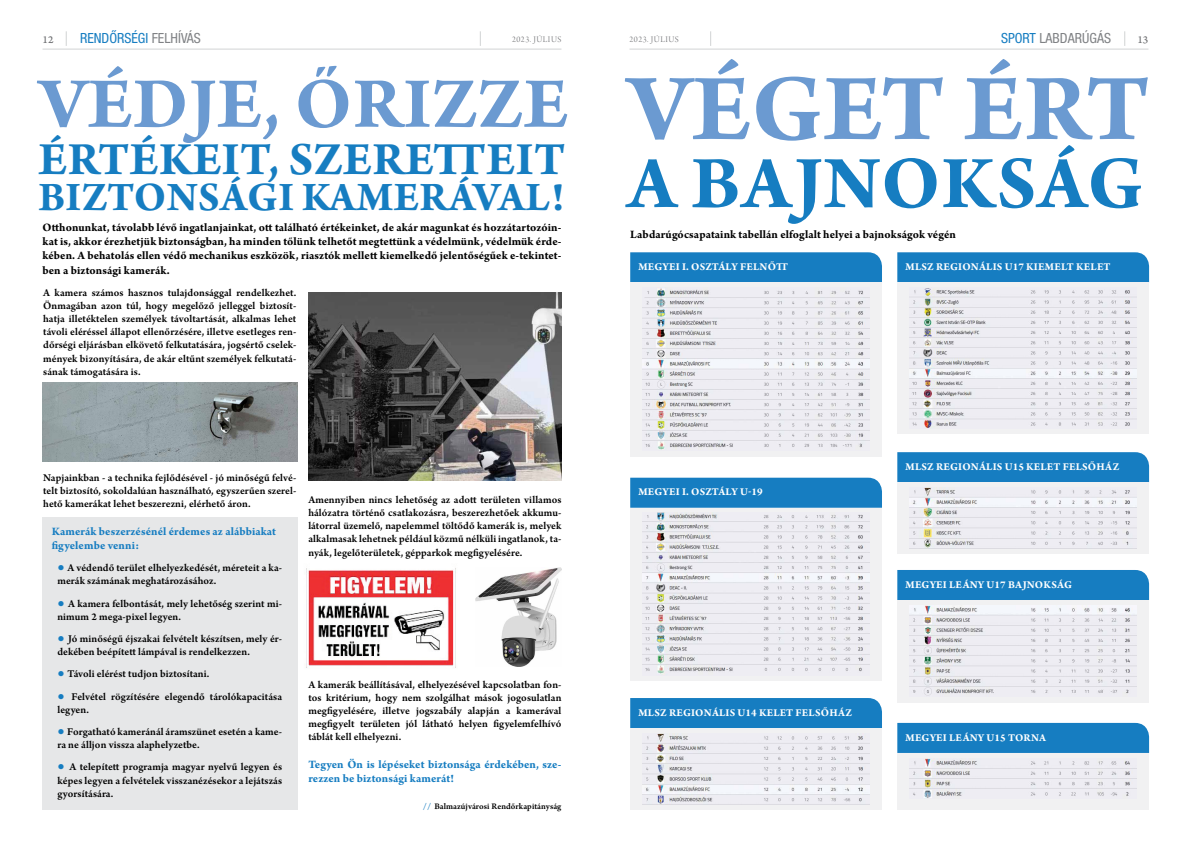
<style>
.page{position:relative;width:1191px;height:842px;background:#fff}
.page>*{position:absolute;margin:0;border:0;box-sizing:border-box;transform-origin:0 0}
.t1{font:700 100.3px "Arno Pro";letter-spacing:.005em;color:#6b9ad1}
.t2{font:700 78.8px "Arno Pro";letter-spacing:.01em;color:#167dc1}
.t3{font:700 76px "Arno Pro";letter-spacing:.01em;color:#6b9ad1}
.t4{font:700 49px "Arno Pro";letter-spacing:.01em;color:#167dc1}
.t5{font:700 43px "Arno Pro";letter-spacing:.01em;color:#167dc1}
.t6{font:condensed 14px "Helvetica Neue LT Pro";color:#167dc1}
.t7{font:condensed 14px "Helvetica Neue LT Pro";color:#808285}
.t8{font:700 12px/14.4px "Arno Pro";letter-spacing:.005em;color:#000;text-align:justify}
.t9{font:700 12px/14.4px "Arno Pro";letter-spacing:.005em;color:#167dc1}
.t10{font:600 11px/13.2px "Arno Pro";letter-spacing:.005em;color:#000;text-align:justify}
.t11{font:700 11px "Arno Pro";letter-spacing:.02em;color:#fff}
.t12{font:11px "Arno Pro Caption";color:#6d6e71}
.t13{font:600 9px "Arno Pro";letter-spacing:.005em;color:#000}
.t14{font:9px "Arno Pro Light Display";letter-spacing:.055em;color:#6d6e71}
.s1{color:#808285}
.s2{font-family:"Arial Narrow";font-weight:400;font-size:12px;color:#167dc1}
.s3{font-weight:700;color:#167dc1}
.s4{color:#167dc1}
</style>
<div class="page">
<div style="left:43px;top:517px;width:255px;height:292px;background:#e6e7e8"></div>
<hr style="left:43px;top:49px;width:518px;height:1px;background:#d1d3d4">
<svg style="left:66px;top:31px;width:1px;height:15px"></svg>
<svg style="left:480px;top:31px;width:1px;height:15px"></svg>
<div style="left:630px;top:252px;width:252px;height:30px;background:#167dc1"></div>
<div style="left:630px;top:282px;width:252px;height:174px;background:#f1f1f2"></div>
<img style="left:642px;top:288px;width:227px;height:162px">
<div style="left:897px;top:252px;width:252px;height:30px;background:#167dc1"></div>
<div style="left:897px;top:282px;width:252px;height:152px;background:#f1f1f2"></div>
<img style="left:909px;top:288px;width:227px;height:141px">
<div style="left:630px;top:698px;width:252px;height:30px;background:#167dc1"></div>
<div style="left:630px;top:728px;width:252px;height:82px;background:#f1f1f2"></div>
<img style="left:642px;top:733px;width:227px;height:71px">
<div style="left:897px;top:723px;width:252px;height:30px;background:#167dc1"></div>
<div style="left:897px;top:753px;width:252px;height:57px;background:#f1f1f2"></div>
<img style="left:909px;top:758px;width:227px;height:40px">
<div style="left:630px;top:478px;width:252px;height:30px;background:#167dc1"></div>
<div style="left:630px;top:508px;width:252px;height:172px;background:#f1f1f2"></div>
<img style="left:642px;top:513px;width:227px;height:162px">
<div style="left:897px;top:452px;width:252px;height:30px;background:#167dc1"></div>
<div style="left:897px;top:482px;width:252px;height:71px;background:#f1f1f2"></div>
<img style="left:909px;top:487px;width:227px;height:61px">
<div style="left:897px;top:570px;width:252px;height:30px;background:#167dc1"></div>
<div style="left:897px;top:600px;width:252px;height:103px;background:#f1f1f2"></div>
<img style="left:909px;top:605px;width:227px;height:91px">
<hr style="left:629px;top:49px;width:519px;height:1px;background:#d1d3d4">
<svg style="left:710px;top:31px;width:1px;height:15px"></svg>
<svg style="left:1124px;top:31px;width:1px;height:15px"></svg>
<img style="left:308px;top:292px;width:253px;height:189px">
<img style="left:475px;top:567px;width:86px;height:99px">
<img style="left:306px;top:568px;width:150px;height:100px">
<img style="left:43px;top:383px;width:255px;height:78px">
<p class="t12" style="left:43px;top:33px;width:13px">12</p>
<p class="t6" style="left:80px;top:30px;width:122px">RENDŐRSÉGI <span class="s1">FELHÍVÁS</span></p>
<p class="t14" style="left:512px;top:34px;width:51px">2023. JÚLIUS</p>
<h3 class="t3" style="left:39px;top:60px;width:531px">VÉDJE, ŐRIZZE</h3>
<h3 class="t4" style="left:39px;top:131px;width:528px">ÉRTÉKEIT, SZERETTEIT</h3>
<h3 class="t5" style="left:38px;top:172px;width:527px">BIZTONSÁGI KAMERÁVAL!</h3>
<p class="t8" style="left:43px;top:220px;width:520px">Otthonunkat, távolabb lévő ingatlanjainkat, ott található értékeinket, de akár magunkat és hozzátartozóin&shy;kat is, akkor érezhetjük biztonságban, ha minden tőlünk telhetőt megtettünk a védelmünk, védelmük érde&shy;kében. A behatolás ellen védő mechanikus eszközök, riasztók mellett kiemelkedő jelentőségűek e-tekintet&shy;ben a biztonsági kamerák.</p>
<p class="t10" style="left:43px;top:286px;width:255px">A kamera számos hasznos tulajdonsággal rendelkezhet.<br>Önmagában azon túl, hogy megelőző jelleggel biztosít&shy;hatja illetéktelen személyek távoltartását, alkalmas lehet távoli eléréssel állapot ellenőrzésére, illetve esetleges ren&shy;dőrségi eljárásban elkövető felkutatására, jogsértő cselek&shy;mények bizonyítására, de akár eltűnt személyek felkutatá&shy;sának támogatására is.</p>
<p class="t10" style="left:43px;top:471px;width:255px">Napjainkban - a technika fejlődésével - jó minőségű felvé&shy;telt biztosító, sokoldalúan használható, egyszerűen szerel&shy;hető kamerákat lehet beszerezni, elérhető áron.</p>
<p class="t9" style="left:52px;top:524px;width:226px">Kamerák beszerzésénél érdemes az alábbiakat figyelembe venni:</p>
<p class="t10" style="left:57px;top:562px;width:226px"><span class="s2">●</span> A védendő terület elhelyezkedését, méreteit a ka&shy;merák számának meghatározásához.</p>
<p class="t10" style="left:57px;top:597px;width:226px"><span class="s2">●</span> A kamera felbontását, mely lehetőség szerint mi&shy;nimum 2 mega-pixel legyen.</p>
<p class="t10" style="left:57px;top:633px;width:226px"><span class="s2">●</span> Jó minőségű éjszakai felvételt készítsen, mely ér&shy;dekében beépített lámpával is rendelkezzen.</p>
<p class="t10" style="left:57px;top:668px;width:153px"><span class="s2">●</span> Távoli elérést tudjon biztosítani.</p>
<p class="t10" style="left:57px;top:690px;width:226px"><span class="s2">●</span> Felvétel rögzítésére elegendő tárolókapacitása legyen.</p>
<p class="t10" style="left:57px;top:726px;width:226px"><span class="s2">●</span> Forgatható kameránál áramszünet esetén a kame&shy;ra ne álljon vissza alaphelyzetbe.</p>
<p class="t10" style="left:57px;top:761px;width:226px"><span class="s2">●</span> A telepített programja magyar nyelvű legyen és képes legyen a felvételek visszanézésekor a lejátszás gyorsítására.</p>
<p class="t10" style="left:308px;top:493px;width:255px">Amennyiben nincs lehetőség az adott területen villamos hálózatra történő csatlakozásra, beszerezhetőek akkumu&shy;látorral üzemelő, napelemmel töltődő kamerák is, melyek alkalmasak lehetnek például közmű nélküli ingatlanok, ta&shy;nyák, legelőterületek, gépparkok megfigyelésére.</p>
<p class="t10" style="left:308px;top:678px;width:255px">A kamerák beállításával, elhelyezésével kapcsolatban fon&shy;tos kritérium, hogy nem szolgálhat mások jogosulatlan megfigyelésére, illetve jogszabály alapján a kamerával megfigyelt területen jól látható helyen figyelemfelhívó táblát kell elhelyezni.</p>
<p class="t9" style="left:308px;top:758px;width:254px">Tegyen Ön is lépéseket biztonsága érdekében, sze&shy;rezzen be biztonsági kamerát!</p>
<p class="t13" style="left:423px;top:801px;width:140px"><span class="s3">//</span> Balmazújvárosi Rendőrkapitányság</p>
<p class="t14" style="left:629px;top:34px;width:51px">2023. JÚLIUS</p>
<p class="t7" style="left:1001px;top:30px;width:111px"><span class="s4">SPORT</span> LABDARÚGÁS</p>
<p class="t12" style="left:1137px;top:33px;width:12px">13</p>
<h1 class="t1" style="left:627px;top:51px;width:524px">VÉGET ÉRT</h1>
<h2 class="t2" style="left:627px;top:138px;width:518px">A BAJNOKSÁG</h2>
<p class="t11" style="left:638px;top:260px;width:151px">MEGYEI I. OSZTÁLY FELNŐTT</p>
<p class="t11" style="left:905px;top:260px;width:206px">MLSZ REGIONÁLIS U17 KIEMELT KELET</p>
<p class="t8" style="left:630px;top:228px;width:327px">Labdarúgócsapataink tabellán elfoglalt helyei a bajnokságok végén</p>
<p class="t11" style="left:638px;top:486px;width:126px">MEGYEI I. OSZTÁLY U-19</p>
<p class="t11" style="left:638px;top:706px;width:215px">MLSZ REGIONÁLIS U14 KELET FELSŐHÁZ</p>
<p class="t11" style="left:905px;top:460px;width:215px">MLSZ REGIONÁLIS U15 KELET FELSŐHÁZ</p>
<p class="t11" style="left:905px;top:578px;width:168px">MEGYEI LEÁNY U17 BAJNOKSÁG</p>
<p class="t11" style="left:905px;top:731px;width:142px">MEGYEI LEÁNY U15 TORNA</p>
</div>
